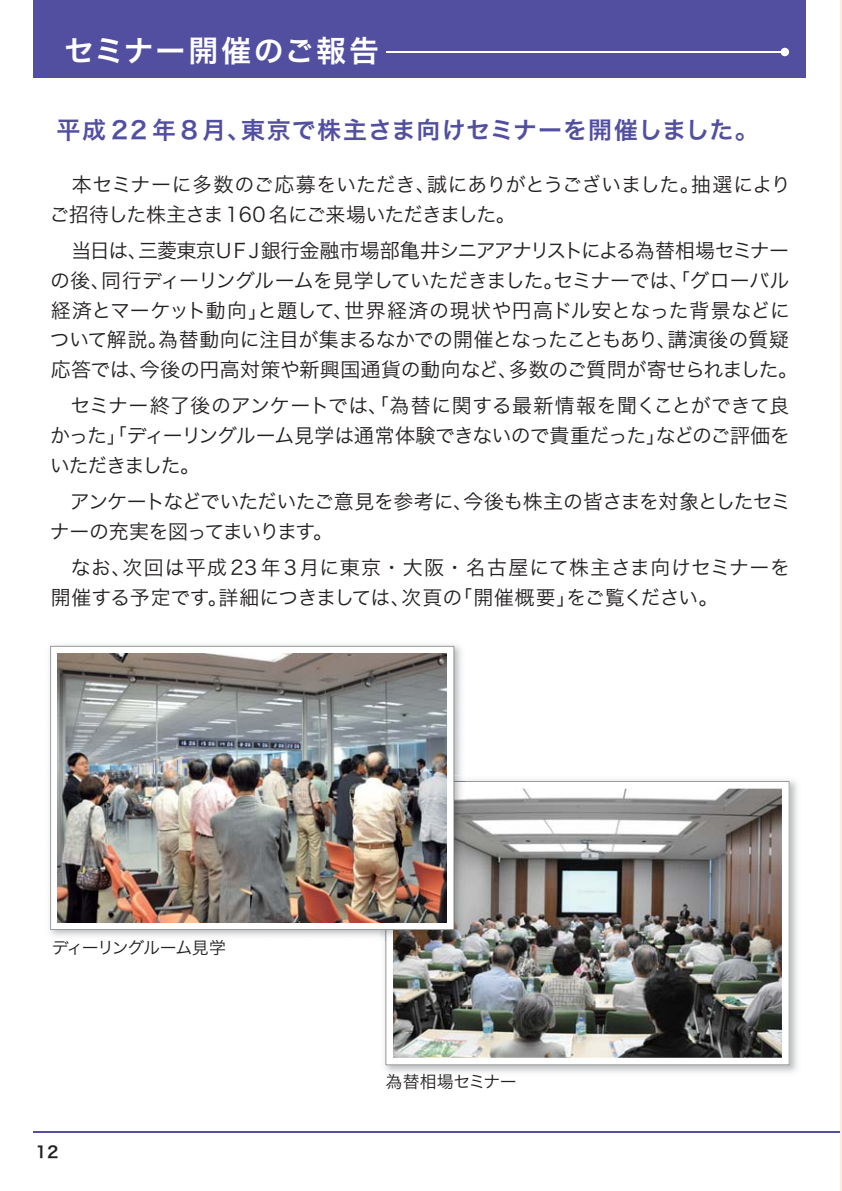
<style>
.page{position:relative;width:842px;height:1191px;background:#fff}
.page>*{position:absolute;margin:0;border:0;box-sizing:border-box;transform-origin:0 0}
.t1{font:30px "Hira Kaku Pro W6 90 pv RKSJ H";letter-spacing:.06em;color:#fff}
.t2{font:24px "Hira Kaku Pro W6 90 pv RKSJ H";letter-spacing:.045em;color:#524fa1}
.t3{font:20px/30px "Hira Kaku Pro W3 90 pv RKSJ H";letter-spacing:-.02em;color:#231f20}
.t4{font:20px/30px "Hira Kaku Pro W3 90 pv RKSJ H";letter-spacing:.02em;color:#231f20}
.t5{font:20px/30px "Hira Kaku Pro W3 90 pv RKSJ H";letter-spacing:-.04em;color:#231f20}
.t6{font:17px "Hira Kaku Pro W3 90 pv RKSJ H";letter-spacing:-.075em;color:#231f20}
.t7{font:17px "Hira Kaku Pro W3 90 pv RKSJ H";letter-spacing:-.025em;color:#231f20}
.t8{font:16px "Hira Kaku Pro W6 90 pv RKSJ H";color:#231f20}
</style>
<div class="page">
<hr style="left:840px;top:0;width:2px;height:1191px;background:#feece3">
<hr style="left:34px;top:1130px;width:806px;height:2px;background:#524fa1">
<div style="left:34px;top:0;width:772px;height:78px;background:#524fa1"></div>
<hr style="left:386px;top:51px;width:399px;height:2px;background:#fff">
<div style="left:781px;top:48px;width:8px;height:8px;background:#fff;border-radius:50%"></div>
<img style="left:385px;top:780px;width:412px;height:293px">
<svg style="left:386px;top:781px;width:403px;height:284px"></svg>
<img style="left:393px;top:788px;width:389px;height:269px">
<img style="left:49px;top:645px;width:413px;height:292px">
<img style="left:393px;top:788px;width:73px;height:153px">
<svg style="left:50px;top:646px;width:404px;height:284px"></svg>
<img style="left:58px;top:653px;width:389px;height:269px">
<h1 class="t1" style="left:64px;top:39px;width:317px">セミナー開催のご報告</h1>
<p class="t2" style="left:56px;top:121px;width:704px">平成 22 年 8月、東京で株主さま向けセミナーを開催しました。</p>
<p class="t3" style="left:49px;top:172px;width:743px">　本セミナーに多数のご応募をいただき、誠にありがとうございました。抽選によりご招待した株主さま160 名にご来場いただきました。</p>
<p class="t3" style="left:50px;top:238px;width:750px">　当日は、三菱東京ＵＦＪ銀行金融市場部亀井シニアアナリストによる為替相場セミナーの後、同行ディーリングルームを見学していただきました。セミナーでは、「グローバル経済とマーケット動向」と題して、世界経済の現状や円高ドル安となった背景などについて解説。為替動向に注目が集まるなかでの開催となったこともあり、講演後の質疑応答では、今後の円高対策や新興国通貨の動向など、多数のご質問が寄せられました。</p>
<p class="t3" style="left:50px;top:393px;width:742px;text-align:justify">　セミナー終了後のアンケートでは、「為替に関する最新情報を聞くことができて良かった」「ディーリングルーム見学は通常体験できないので貴重だった」などのご評価をいただきました。</p>
<p class="t5" style="left:50px;top:489px;width:742px">　アンケートなどでいただいたご意見を参考に、今後も株主の皆さまを対象としたセミナーの充実を図ってまいります。</p>
<p class="t4" style="left:51px;top:555px;width:741px">　なお、次回は平成23年3月に東京・大阪・名古屋にて株主さま向けセミナーを開催する予定です。詳細につきましては、次頁の｢開催概要｣をご覧ください。</p>
<p class="t6" style="left:52px;top:941px;width:176px">ディーリングルーム見学</p>
<p class="t8" style="left:36px;top:1146px;width:24px">12</p>
<p class="t7" style="left:386px;top:1075px;width:133px">為替相場セミナー</p>
</div>
